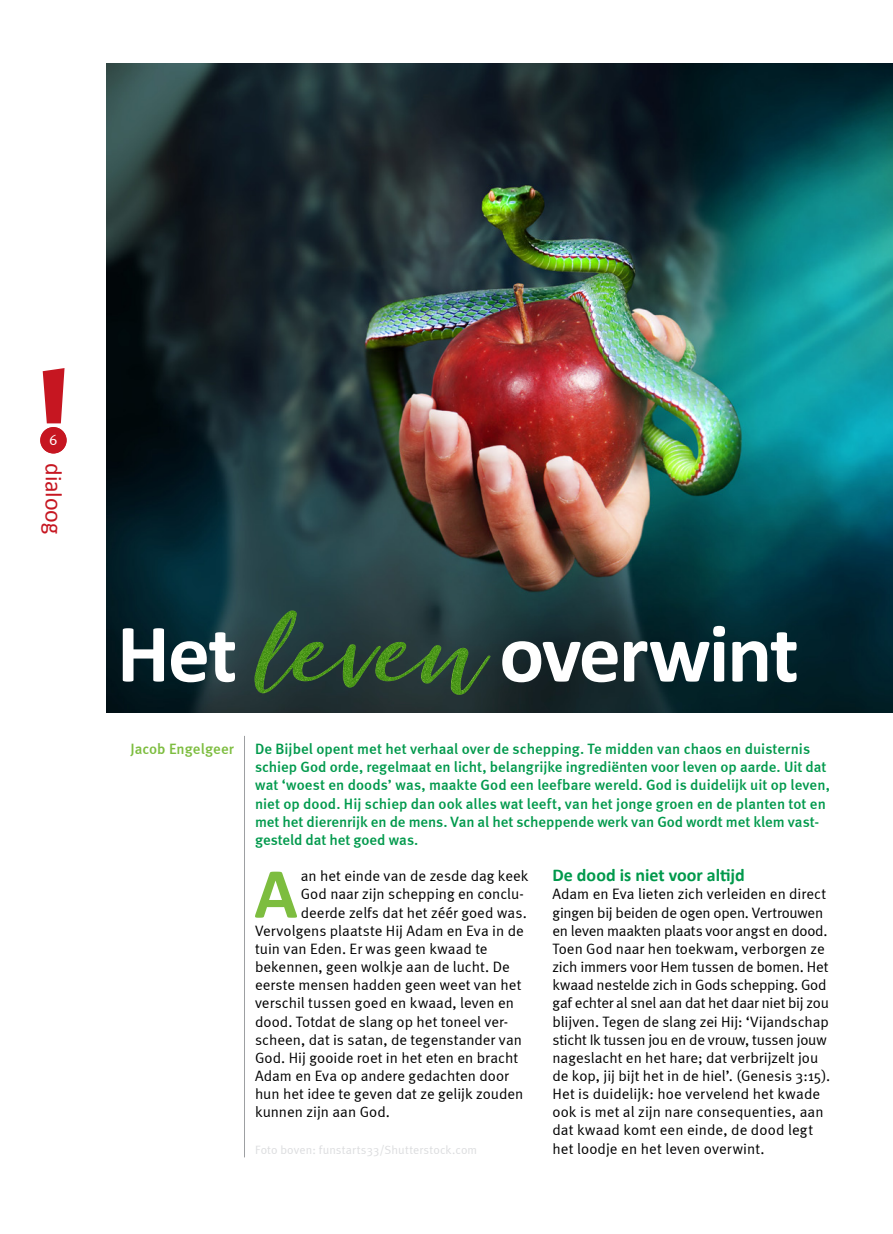
<style>
.page{position:relative;width:893px;height:1234px;background:#fff}
.page>*{position:absolute;margin:0;border:0;box-sizing:border-box;transform-origin:0 0}
.t1{font:700 83.7px "Calibri";letter-spacing:-.025em;color:#fff}
.t2{font:700 72.15px "Calibri";color:#7dbd3f}
.t3{font:24px "Calibri";letter-spacing:-.005em;color:#c61621}
.t4{font:700 18px "Calibri";color:#00994c}
.t5{font:15px/18.1px "Meta Normal";color:#000}
.t6{font:500 15px/18.1px "Meta";color:#00994c}
.t7{font:500 15px "Meta";letter-spacing:.005em;color:#7dbd3f}
.t8{font:15px "Meta Normal";color:#fff}
.t9{font:12px "Meta Normal";letter-spacing:.015em;color:#dcdddf}
</style>
<div class="page">
<svg style="left:43px;top:368px;width:22px;height:55px"></svg>
<img style="left:106px;top:64px;width:787px;height:648px">
<div style="left:40px;top:427px;width:27px;height:26px;background:#c61621;border-radius:50%"></div>
<hr style="left:244px;top:735px;width:1px;height:422px;background:#9d9fa2">
<svg style="left:254px;top:610px;width:237px;height:85px;background:#2d4c36"></svg>
<p class="t8" style="left:49px;top:431px;width:10px">6</p>
<h3 class="t3" style="left:69px;top:463px;width:72px;rotate:90deg">dialoog</h3>
<h1 class="t1" style="left:117px;top:600px;width:122px">Het</h1>
<h1 class="t1" style="left:499px;top:600px;width:301px">overwint</h1>
<p class="t7" style="left:130px;top:740px;width:105px">Jacob Engelgeer</p>
<p class="t6" style="left:255px;top:739px;width:576px">De Bijbel opent met het verhaal over de schepping. Te midden van chaos en duisternis schiep God orde, regelmaat en licht, belangrijke ingrediënten voor leven op aarde. Uit dat wat ‘woest en doods’ was, maakte God een leefbare wereld. God is duidelijk uit op leven, niet op dood. Hij schiep dan ook alles wat leeft, van het jonge groen en de planten tot en met het dierenrijk en de mens. Van al het scheppende werk van God wordt met klem vast&shy;gesteld dat het goed was.</p>
<h2 class="t2" style="left:254px;top:847px;width:45px">A</h2>
<p class="t5" style="left:301px;top:866px;width:229px">an het einde van de zesde dag keek</p>
<p class="t4" style="left:552px;top:863px;width:194px">De dood is niet voor altijd</p>
<p class="t5" style="left:552px;top:884px;width:279px">Adam en Eva lieten zich verleiden en direct gingen bij beiden de ogen open. Vertrouwen en leven maakten plaats voor angst en dood.<br>Toen God naar hen toekwam, verborgen ze zich immers voor Hem tussen de bomen. Het kwaad nestelde zich in Gods schepping. God gaf echter al snel aan dat het daar niet bij zou blijven. Tegen de slang zei Hij: ‘Vijandschap sticht Ik tussen jou en de vrouw, tussen jouw nageslacht en het hare; dat verbrijzelt jou de kop, jij bijt het in de hiel’. (Genesis 3:15).<br>Het is duidelijk: hoe vervelend het kwade ook is met al zijn nare consequenties, aan dat kwaad komt een einde, de dood legt</p>
<p class="t5" style="left:301px;top:884px;width:225px">God naar zijn schepping en conclu-</p>
<p class="t5" style="left:301px;top:902px;width:228px">deerde zelfs dat het zéér goed was.</p>
<p class="t5" style="left:255px;top:921px;width:270px">Vervolgens plaatste Hij Adam en Eva in de</p>
<p class="t5" style="left:255px;top:939px;width:234px">tuin van Eden. Er was geen kwaad te</p>
<p class="t5" style="left:255px;top:957px;width:256px">bekennen, geen wolkje aan de lucht. De</p>
<p class="t5" style="left:255px;top:975px;width:268px">eerste mensen hadden geen weet van het</p>
<p class="t5" style="left:255px;top:993px;width:261px">verschil tussen goed en kwaad, leven en</p>
<p class="t5" style="left:255px;top:1011px;width:255px">dood. Totdat de slang op het toneel ver-</p>
<p class="t5" style="left:255px;top:1029px;width:268px">scheen, dat is satan, de tegenstander van</p>
<p class="t5" style="left:255px;top:1048px;width:264px">God. Hij gooide roet in het eten en bracht</p>
<p class="t5" style="left:255px;top:1066px;width:255px">Adam en Eva op andere gedachten door</p>
<p class="t5" style="left:255px;top:1084px;width:270px">hun het idee te geven dat ze gelijk zouden</p>
<p class="t5" style="left:255px;top:1102px;width:136px">kunnen zijn aan God.</p>
<p class="t9" style="left:255px;top:1142px;width:224px">Foto boven: funstarts33/Shutterstock.com</p>
<p class="t5" style="left:552px;top:1138px;width:214px">het loodje en het leven overwint.</p>
</div>
